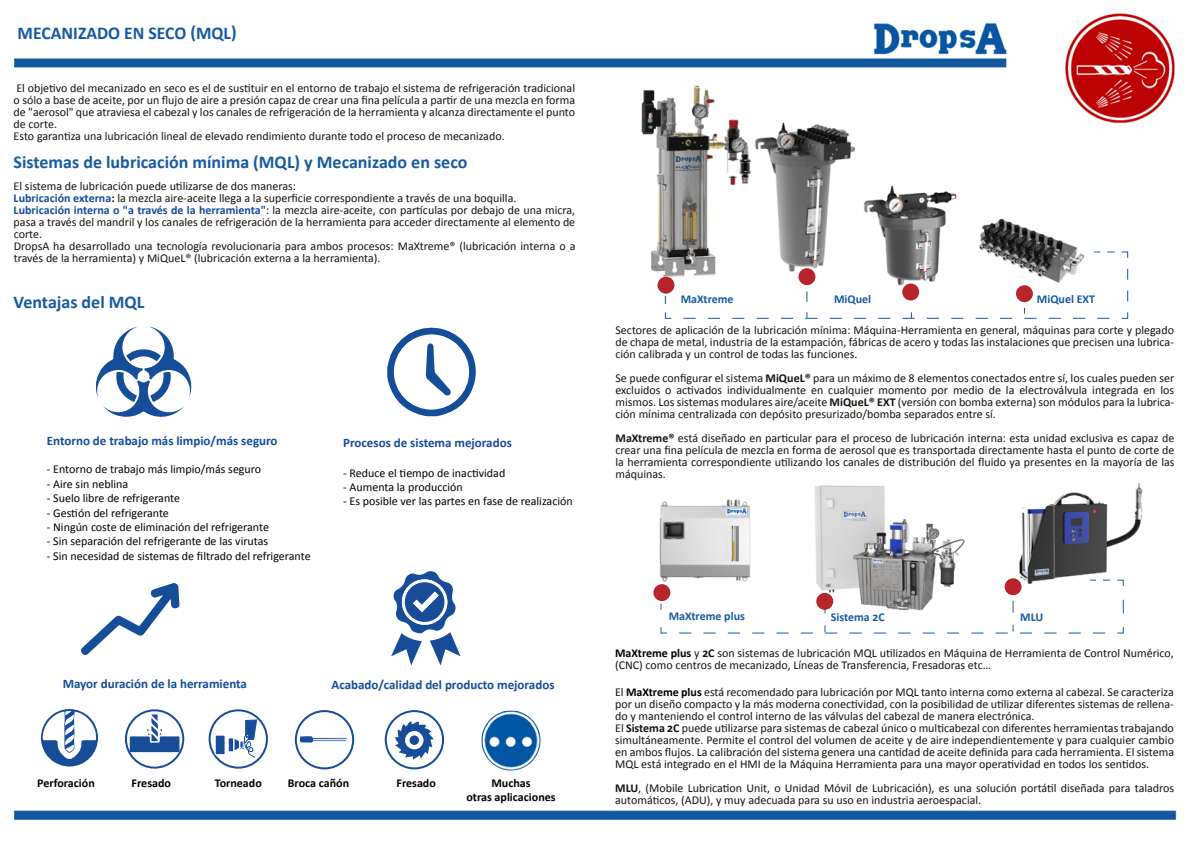
<style>
.page{position:relative;width:1191px;height:842px;background:#fff}
.page>*{position:absolute;margin:0;border:0;box-sizing:border-box;transform-origin:0 0}
.t1{font:700 18px "Calibri";color:#185aa1}
.t2{font:700 18px "Calibri";color:#1759a0}
.t3{font:700 13px "Calibri";color:#164c98}
.t4{font:12px/12px "Calibri";color:#16110d}
.t5{font:12px "Calibri";color:#000}
.t6{font:700 12px/14.4px "Calibri";color:#000;text-align:center}
.t7{font:700 12px "Calibri";color:#185aa1}
.s1{font-weight:700;color:#164c98}
.s2{font-weight:700}
.s3{font-weight:700;color:#010202}
</style>
<div class="page">
<img style="left:14px;top:13px;width:1163px;height:807px">
<svg style="left:95px;top:326px;width:97px;height:94px"></svg>
<svg style="left:387px;top:323px;width:93px;height:93px"></svg>
<svg style="left:81px;top:583px;width:98px;height:72px"></svg>
<svg style="left:391px;top:570px;width:69px;height:95px"></svg>
<svg style="left:41px;top:709px;width:57px;height:57px"></svg>
<svg style="left:130px;top:714px;width:49px;height:38px"></svg>
<div style="left:125px;top:709px;width:59px;height:60px;border:2px solid #164c98;border-radius:50%"></div>
<div style="left:209px;top:709px;width:59px;height:60px;border:2px solid #164c98;border-radius:50%"></div>
<div style="left:295px;top:710px;width:59px;height:59px;border:2px solid #164c98;border-radius:50%"></div>
<div style="left:385px;top:710px;width:59px;height:59px;border:2px solid #164c98;border-radius:50%"></div>
<svg style="left:395px;top:721px;width:39px;height:39px"></svg>
<div style="left:409px;top:735px;width:10px;height:10px;background:#164d99;border-radius:50%"></div>
<div style="left:215px;top:735px;width:10px;height:19px;background:#184d99"></div>
<div style="left:215px;top:735px;width:11px;height:20px;border:1px solid #fff"></div>
<div style="left:228px;top:738px;width:6px;height:14px;background:#184d99"></div>
<div style="left:228px;top:737px;width:6px;height:15px;border:1px solid #fff"></div>
<svg style="left:233px;top:719px;width:25px;height:39px"></svg>
<svg style="left:300px;top:735px;width:48px;height:7px"></svg>
<hr style="left:313px;top:739px;width:34px;height:1px;background:#fff">
<img style="left:478px;top:708px;width:65px;height:64px">
<svg style="left:1107px;top:251px;width:21px;height:8px"></svg>
<svg style="left:1120px;top:269px;width:8px;height:50px"></svg>
<svg style="left:664px;top:275px;width:445px;height:44px"></svg>
<div style="left:657px;top:277px;width:17px;height:17px;background:#b8242b;border-radius:50%"></div>
<div style="left:798px;top:268px;width:17px;height:17px;background:#b8242b;border-radius:50%"></div>
<div style="left:902px;top:284px;width:17px;height:16px;background:#b8242b;border-radius:50%"></div>
<div style="left:1016px;top:285px;width:17px;height:17px;background:#b8242b;border-radius:50%"></div>
<svg style="left:1103px;top:579px;width:21px;height:8px"></svg>
<svg style="left:1122px;top:600px;width:1px;height:20px"></svg>
<svg style="left:1116px;top:626px;width:8px;height:8px"></svg>
<div style="left:653px;top:584px;width:17px;height:17px;background:#b8242b;border-radius:50%"></div>
<div style="left:1004px;top:578px;width:17px;height:17px;background:#b8242b;border-radius:50%"></div>
<svg style="left:660px;top:601px;width:445px;height:33px"></svg>
<div style="left:816px;top:593px;width:17px;height:17px;background:#b8242b;border-radius:50%"></div>
<h1 class="t2" style="left:18px;top:22px;width:220px">MECANIZADO EN SECO (MQL)</h1>
<p class="t4" style="left:14px;top:81px;width:563px">El objetivo del mecanizado en seco es el de sustituir en el entorno de trabajo el sistema de refrigeración tradicional o sólo a base de aceite, por un flujo de aire a presión capaz de crear una fina película a partir de una mezcla en forma de "aerosol" que atraviesa el cabezal y los canales de refrigeración de la herramienta y alcanza directamente el punto de corte.<br>Esto garantiza una lubricación lineal de elevado rendimiento durante todo el proceso de mecanizado.</p>
<h1 class="t1" style="left:14px;top:151px;width:455px">Sistemas de lubricación mínima (MQL) y Mecanizado en seco</h1>
<p class="t4" style="left:14px;top:179px;width:563px">El sistema de lubricación puede utilizarse de dos maneras:<br><span class="s1">Lubricación externa</span><span class="s2">:</span> la mezcla aire-aceite llega a la superficie correspondiente a través de una boquilla.<br><span class="s1">Lubricación interna o "a través de la herramienta"</span>: la mezcla aire-aceite, con partículas por debajo de una micra, pasa a través del mandril y los canales de refrigeración de la herramienta para acceder directamente al elemento de corte.<br>DropsA ha desarrollado una tecnología revolucionaria para ambos procesos: MaXtreme® (lubricación interna o a través de la herramienta) y MiQueL® (lubricación externa a la herramienta).</p>
<h1 class="t1" style="left:14px;top:291px;width:132px">Ventajas del MQL</h1>
<p class="t3" style="left:47px;top:432px;width:232px">Entorno de trabajo más limpio/más seguro</p>
<p class="t5" style="left:47px;top:462px;width:216px">- Entorno de trabajo más limpio/más seguro</p>
<p class="t5" style="left:47px;top:476px;width:83px">- Aire sin neblina</p>
<p class="t5" style="left:47px;top:491px;width:135px">- Suelo libre de refrigerante</p>
<p class="t5" style="left:47px;top:505px;width:124px">- Gestión del refrigerante</p>
<p class="t5" style="left:47px;top:520px;width:224px">- Ningún coste de eliminación del refrigerante</p>
<p class="t5" style="left:47px;top:534px;width:223px">- Sin separación del refrigerante de las virutas</p>
<p class="t5" style="left:47px;top:548px;width:265px">- Sin necesidad de sistemas de filtrado del refrigerante</p>
<p class="t3" style="left:343px;top:434px;width:170px">Procesos de sistema mejorados</p>
<p class="t5" style="left:343px;top:465px;width:164px">- Reduce el tiempo de inactividad</p>
<p class="t5" style="left:343px;top:480px;width:121px">- Aumenta la producción</p>
<p class="t5" style="left:343px;top:494px;width:231px">- Es posible ver las partes en fase de realización</p>
<p class="t3" style="left:63px;top:676px;width:186px">Mayor duración de la herramienta</p>
<p class="t3" style="left:331px;top:676px;width:224px">Acabado/calidad del producto mejorados</p>
<p class="t6" style="left:37px;top:775px;width:59px">Perforación</p>
<p class="t6" style="left:132px;top:775px;width:41px">Fresado</p>
<p class="t6" style="left:215px;top:775px;width:49px">Torneado</p>
<p class="t6" style="left:288px;top:775px;width:63px">Broca cañón</p>
<p class="t6" style="left:396px;top:775px;width:41px">Fresado</p>
<p class="t6" style="left:466px;top:775px;width:91px">Muchas<br>otras aplicaciones</p>
<p class="t7" style="left:681px;top:292px;width:54px">MaXtreme</p>
<p class="t7" style="left:834px;top:291px;width:39px">MiQuel</p>
<p class="t7" style="left:1037px;top:292px;width:60px">MiQuel EXT</p>
<p class="t4" style="left:615px;top:323px;width:560px;text-align:justify">Sectores de aplicación de la lubricación mínima: Máquina-Herramienta en general, máquinas para corte y plegado de chapa de metal, industria de la estampación, fábricas de acero y todas las instalaciones que precisen una lubrica&shy;ción calibrada y un control de todas las funciones.</p>
<p class="t4" style="left:615px;top:371px;width:560px;text-align:justify">Se puede configurar el sistema <span class="s2">MiQueL®</span> para un máximo de 8 elementos conectados entre sí, los cuales pueden ser excluidos o activados individualmente en cualquier momento por medio de la electroválvula integrada en los mismos. Los sistemas modulares aire/aceite <span class="s2">MiQueL® EXT</span> (versión con bomba externa) son módulos para la lubrica&shy;ción mínima centralizada con depósito presurizado/bomba separados entre sí.</p>
<p class="t4" style="left:615px;top:431px;width:560px;text-align:justify"><span class="s2">MaXtreme®</span> está diseñado en particular para el proceso de lubricación interna: esta unidad exclusiva es capaz de crear una fina película de mezcla en forma de aerosol que es transportada directamente hasta el punto de corte de la herramienta correspondiente utilizando los canales de distribución del fluido ya presentes en la mayoría de las máquinas.</p>
<p class="t7" style="left:668px;top:609px;width:78px">MaXtreme plus</p>
<p class="t7" style="left:831px;top:610px;width:55px">Sistema 2C</p>
<p class="t7" style="left:1020px;top:610px;width:25px">MLU</p>
<p class="t4" style="left:615px;top:646px;width:560px"><span class="s3">MaXtreme plus</span> y <span class="s2">2C</span> son sistemas de lubricación MQL utilizados en Máquina de Herramienta de Control Numérico, (CNC) como centros de mecanizado, Líneas de Transferencia, Fresadoras etc…</p>
<p class="t4" style="left:615px;top:685px;width:560px">El <span class="s3">MaXtreme plus</span> está recomendado para lubricación por MQL tanto interna como externa al cabezal. Se caracteriza por un diseño compacto y la más moderna conectividad, con la posibilidad de utilizar diferentes sistemas de rellena&shy;do y manteniendo el control interno de las válvulas del cabezal de manera electrónica.<br>El <span class="s2">Sistema 2C</span> puede utilizarse para sistemas de cabezal único o multicabezal con diferentes herramientas trabajando simultáneamente. Permite el control del volumen de aceite y de aire independientemente y para cualquier cambio en ambos flujos. La calibración del sistema genera una cantidad de aceite definida para cada herramienta. El sistema MQL está integrado en el HMI de la Máquina Herramienta para una mayor operatividad en todos los sentidos.</p>
<p class="t4" style="left:615px;top:781px;width:560px"><span class="s2">MLU</span>, (Mobile Lubrication Unit, o Unidad Móvil de Lubricación), es una solución portátil diseñada para taladros automáticos, (ADU), y muy adecuada para su uso en industria aeroespacial.</p>
</div>
